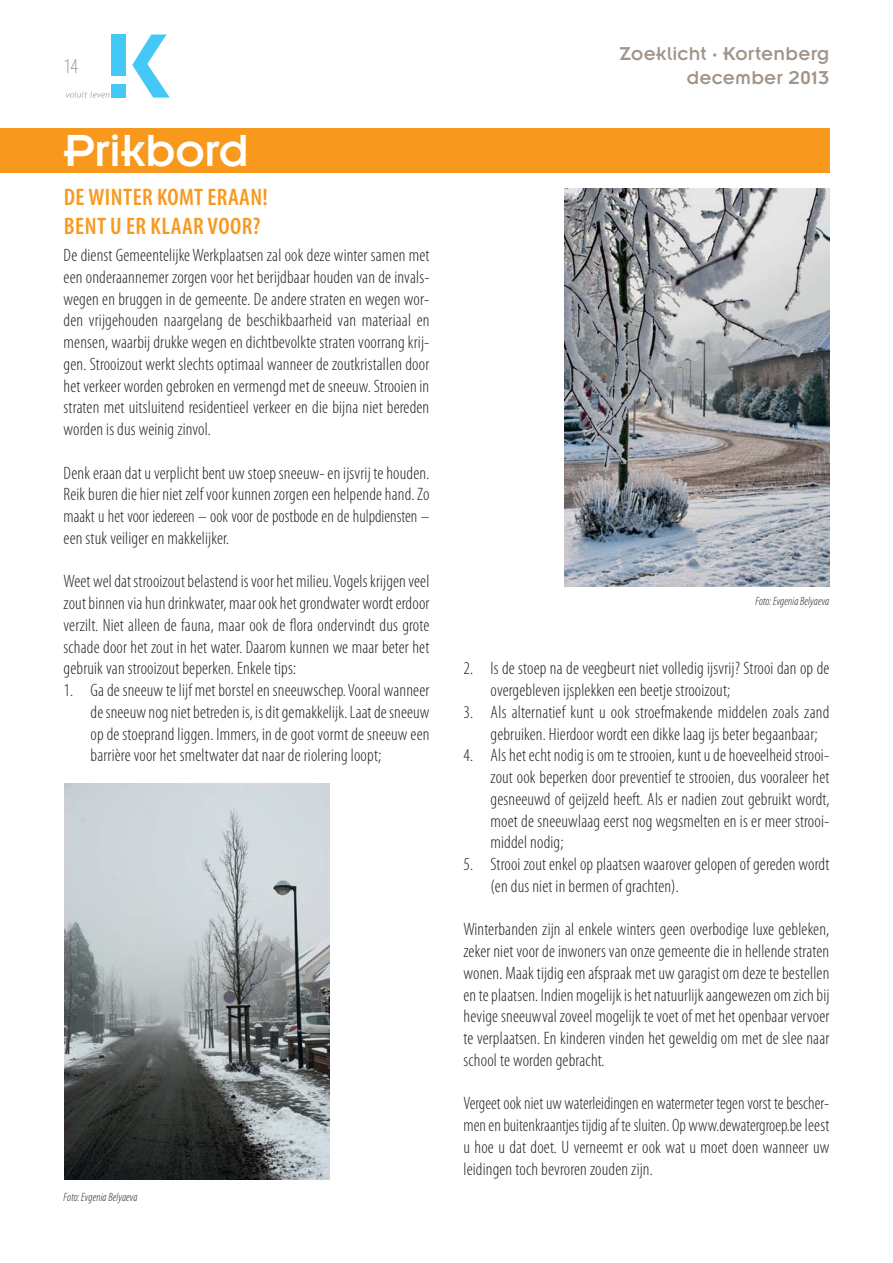
<style>
.page{position:relative;width:893px;height:1263px;background:#fff}
.page>*{position:absolute;margin:0;border:0;box-sizing:border-box;transform-origin:0 0}
.t1{font:49.5px "Insignia LT Std";letter-spacing:-.01em;color:#fff}
.t2{font:600 condensed 24px/28.8px "Myriad Pro";letter-spacing:.02em;color:#f8981d}
.t3{font:300 condensed 21px "Myriad Pro";color:#a19589}
.t4{font:20.4px/24.6px "Insignia LT Std";letter-spacing:.01em;color:#a19589;text-align:right}
.t5{font:300 condensed 18px/21.8px "Myriad Pro";letter-spacing:.01em;color:#231f20;text-align:justify}
.t6{font:italic 300 condensed 12px "Myriad Pro";letter-spacing:.01em;color:#231f20}
</style>
<div class="page">
<svg style="left:132px;top:35px;width:38px;height:63px"></svg>
<div style="left:112px;top:84px;width:14px;height:14px;background:#44c8f5"></div>
<div style="left:112px;top:35px;width:14px;height:41px;background:#44c8f5"></div>
<svg style="left:66px;top:91px;width:43px;height:7px"></svg>
<div style="left:0;top:128px;width:829px;height:45px;background:#f8981d"></div>
<img style="left:564px;top:188px;width:265px;height:399px">
<img style="left:64px;top:784px;width:265px;height:396px">
<p class="t3" style="left:64px;top:58px;width:16px">14</p>
<h1 class="t1" style="left:64px;top:130px;width:187px">Prikbord</h1>
<h2 class="t2" style="left:64px;top:185px;width:205px">DE WINTER KOMT ERAAN!<br>BENT U ER KLAAR VOOR?</h2>
<p class="t5" style="left:64px;top:246px;width:367px">De dienst Gemeentelijke Werkplaatsen zal ook deze winter samen met een onderaannemer zorgen voor het berijdbaar houden van de invals&shy;wegen en bruggen in de gemeente. De andere straten en wegen wor&shy;den vrijgehouden naargelang de beschikbaarheid van materiaal en mensen, waarbij drukke wegen en dichtbevolkte straten voorrang krij&shy;gen. Strooizout werkt slechts optimaal wanneer de zoutkristallen door het verkeer worden gebroken en vermengd met de sneeuw. Strooien in straten met uitsluitend residentieel verkeer en die bijna niet bereden worden is dus weinig zinvol.</p>
<p class="t5" style="left:64px;top:464px;width:367px">Denk eraan dat u verplicht bent uw stoep sneeuw- en ijsvrij te houden.<br>Reik buren die hier niet zelf voor kunnen zorgen een helpende hand. Zo maakt u het voor iedereen – ook voor de postbode en de hulpdiensten – een stuk veiliger en makkelijker.</p>
<p class="t5" style="left:64px;top:572px;width:367px">Weet wel dat strooizout belastend is voor het milieu. Vogels krijgen veel zout binnen via hun drinkwater, maar ook het grondwater wordt erdoor verzilt. Niet alleen de fauna, maar ook de flora ondervindt dus grote schade door het zout in het water. Daarom kunnen we maar beter het gebruik van strooizout beperken. Enkele tips:</p>
<p class="t5" style="left:91px;top:681px;width:340px;text-indent:-27px">1. Ga de sneeuw te lijf met borstel en sneeuwschep. Vooral wanneer de sneeuw nog niet betreden is, is dit gemakkelijk. Laat de sneeuw op de stoeprand liggen. Immers, in de goot vormt de sneeuw een barrière voor het smeltwater dat naar de riolering loopt;</p>
<p class="t6" style="left:64px;top:1192px;width:75px">Foto: Evgenia Belyaeva</p>
<p class="t4" style="left:619px;top:43px;width:212px">Zoeklicht · Kortenberg december 2013</p>
<p class="t6" style="left:755px;top:597px;width:75px">Foto: Evgenia Belyaeva</p>
<p class="t5" style="left:490px;top:659px;width:340px;text-indent:-27px">2. Is de stoep na de veegbeurt niet volledig ijsvrij? Strooi dan op de overgebleven ijsplekken een beetje strooizout;</p>
<p class="t5" style="left:490px;top:703px;width:340px;text-indent:-27px">3. Als alternatief kunt u ook stroefmakende middelen zoals zand gebruiken. Hierdoor wordt een dikke laag ijs beter begaanbaar;</p>
<p class="t5" style="left:490px;top:746px;width:340px;text-indent:-27px">4. Als het echt nodig is om te strooien, kunt u de hoeveelheid strooi&shy;zout ook beperken door preventief te strooien, dus vooraleer het gesneeuwd of geijzeld heeft. Als er nadien zout gebruikt wordt, moet de sneeuwlaag eerst nog wegsmelten en is er meer strooi&shy;middel nodig;</p>
<p class="t5" style="left:490px;top:855px;width:340px;text-indent:-27px">5. Strooi zout enkel op plaatsen waarover gelopen of gereden wordt (en dus niet in bermen of grachten).</p>
<p class="t5" style="left:463px;top:920px;width:367px">Winterbanden zijn al enkele winters geen overbodige luxe gebleken, zeker niet voor de inwoners van onze gemeente die in hellende straten wonen. Maak tijdig een afspraak met uw garagist om deze te bestellen en te plaatsen. Indien mogelijk is het natuurlijk aangewezen om zich bij hevige sneeuwval zoveel mogelijk te voet of met het openbaar vervoer te verplaatsen. En kinderen vinden het geweldig om met de slee naar school te worden gebracht.</p>
<p class="t5" style="left:463px;top:1094px;width:367px">Vergeet ook niet uw waterleidingen en watermeter tegen vorst te bescher&shy;men en buitenkraantjes tijdig af te sluiten. Op www.dewatergroep.be leest u hoe u dat doet. U verneemt er ook wat u moet doen wanneer uw leidingen toch bevroren zouden zijn.</p>
</div>
